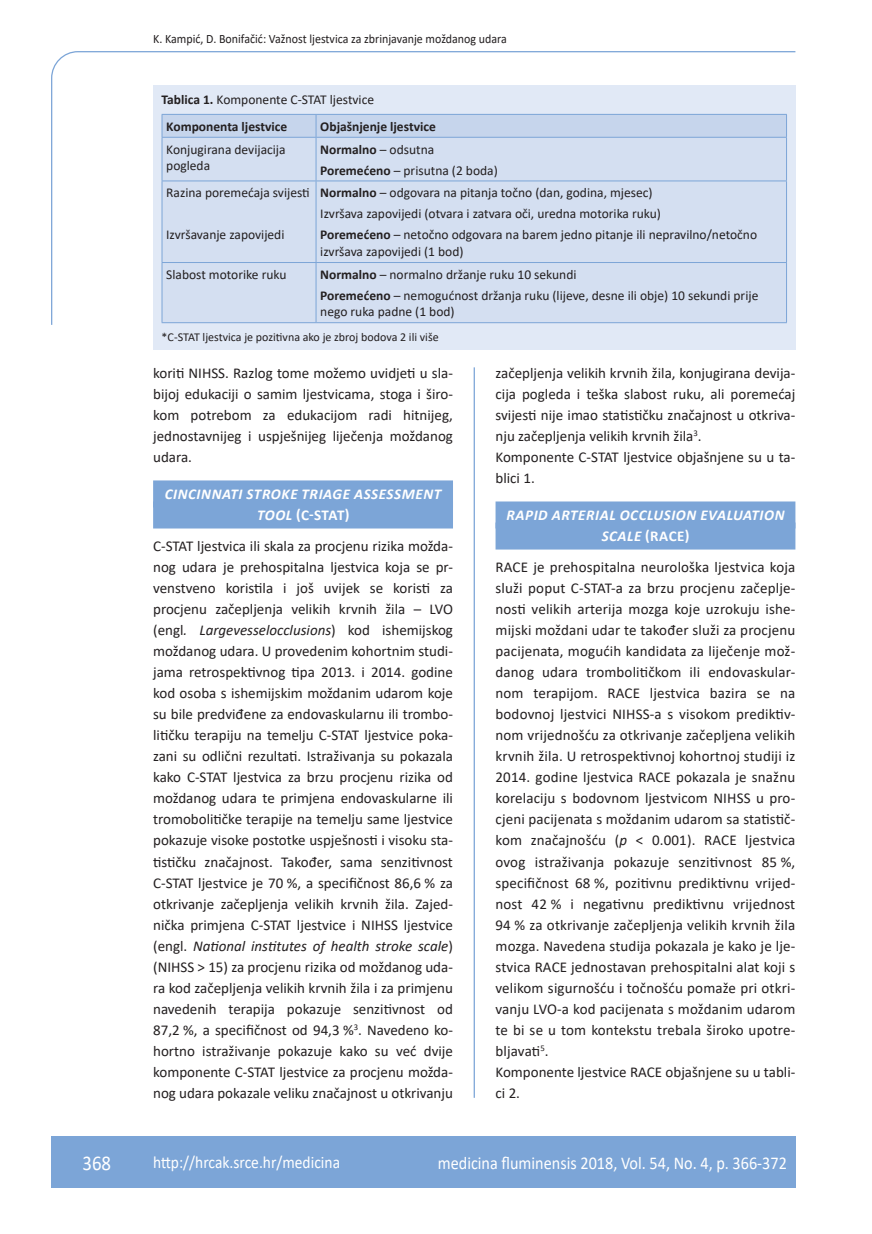
<style>
.page{position:relative;width:872px;height:1234px;background:#fff}
.page>*{position:absolute;margin:0;border:0;box-sizing:border-box;transform-origin:0 0}
.t1{font:21px "Calibri";color:#fff;scale:.9 1}
.t2{font:18px "Calibri";color:#fff;scale:.9 1}
.t3{font:17.25px "Calibri";color:#fff;scale:.9 1}
.t4{font:15px/21px "Calibri";letter-spacing:.01em;color:#231f20}
.t5{font:italic 700 15px/21px "Calibri";letter-spacing:.04em;color:#fff;text-align:center}
.t6{font:13.5px/20.7px "Calibri";color:#231f20}
.t7{font:700 13.5px/27.2px "Calibri";color:#231f20}
.t8{font:12.75px "Calibri";color:#231f20;scale:.94 1}
.t9{font:12px "Calibri";color:#231f20}
.s1{font-weight:400}
.s2{font-weight:700}
.s3{font-style:normal}
.s4{font-style:italic}
</style>
<div class="page">
<svg style="left:51px;top:51px;width:745px;height:275px"></svg>
<hr style="left:473px;top:367px;width:2px;height:730px;background:#7ca5d7">
<div style="left:51px;top:1135px;width:744px;height:51px;background:#7ca5d7"></div>
<div style="left:495px;top:501px;width:300px;height:27px;background:#7ca5d7"></div>
<div style="left:495px;top:522px;width:300px;height:27px;background:#7ca5d7"></div>
<div style="left:153px;top:85px;width:642px;height:264px;background:#e1e9f6"></div>
<div style="left:163px;top:138px;width:623px;height:184px;background:#d4dff1"></div>
<svg style="left:162px;top:114px;width:625px;height:23px;background:#c2d2ea"></svg>
<hr style="left:162px;top:137px;width:154px;height:1px;background:#7ca5d7">
<hr style="left:162px;top:138px;width:1px;height:42px;background:#7ca5d7">
<hr style="left:316px;top:137px;width:471px;height:1px;background:#7ca5d7">
<hr style="left:316px;top:138px;width:1px;height:42px;background:#7ca5d7">
<hr style="left:786px;top:138px;width:1px;height:42px;background:#7ca5d7">
<hr style="left:162px;top:180px;width:154px;height:1px;background:#7ca5d7">
<hr style="left:162px;top:181px;width:1px;height:81px;background:#7ca5d7">
<hr style="left:316px;top:180px;width:471px;height:1px;background:#7ca5d7">
<hr style="left:316px;top:181px;width:1px;height:81px;background:#7ca5d7">
<hr style="left:786px;top:181px;width:1px;height:81px;background:#7ca5d7">
<hr style="left:162px;top:262px;width:154px;height:1px;background:#7ca5d7">
<hr style="left:162px;top:263px;width:1px;height:59px;background:#7ca5d7">
<hr style="left:316px;top:262px;width:471px;height:1px;background:#7ca5d7">
<hr style="left:316px;top:263px;width:1px;height:59px;background:#7ca5d7">
<hr style="left:786px;top:263px;width:1px;height:59px;background:#7ca5d7">
<hr style="left:162px;top:322px;width:154px;height:1px;background:#7ca5d7">
<hr style="left:316px;top:322px;width:471px;height:1px;background:#7ca5d7">
<div style="left:153px;top:480px;width:300px;height:27px;background:#7ca5d7"></div>
<div style="left:153px;top:501px;width:300px;height:27px;background:#7ca5d7"></div>
<p class="t8" style="left:153px;top:29px;width:378px">K. Kampić, D. Bonifačić: Važnost ljestvica za zbrinjavanje moždanog udara</p>
<p class="t7" style="left:166px;top:85px;width:209px;text-indent:-5px">Tablica 1. <span class="s1">Komponente C-STAT ljestvice<br></span>Komponenta ljestvice</p>
<p class="t7" style="left:320px;top:113px;width:117px">Objašnjenje ljestvice</p>
<p class="t6" style="left:166px;top:141px;width:121px;line-height:16.5px">Konjugirana devijacija pogleda</p>
<p class="t6" style="left:320px;top:139px;width:179px"><span class="s2">Normalno</span> – odsutna<br><span class="s2">Poremećeno</span> – prisutna (2 boda)</p>
<p class="t6" style="left:166px;top:182px;width:145px">Razina poremećaja svijesti</p>
<p class="t6" style="left:166px;top:224px;width:120px">Izvršavanje zapovijedi</p>
<p class="t6" style="left:320px;top:182px;width:438px"><span class="s2">Normalno</span> – odgovara na pitanja točno (dan, godina, mjesec)<br>Izvršava zapovijedi (otvara i zatvara oči, uredna motorika ruku)<br><span class="s2">Poremećeno</span> – netočno odgovara na barem jedno pitanje ili nepravilno/netočno</p>
<p class="t6" style="left:320px;top:240px;width:145px">izvršava zapovijedi (1 bod)</p>
<p class="t6" style="left:166px;top:264px;width:122px">Slabost motorike ruku</p>
<p class="t6" style="left:320px;top:264px;width:439px"><span class="s2">Normalno</span> – normalno držanje ruku 10 sekundi<br><span class="s2">Poremećeno</span> – nemogućnost držanja ruku (lijeve, desne ili obje) 10 sekundi prije</p>
<p class="t6" style="left:320px;top:301px;width:136px">nego ruka padne (1 bod)</p>
<p class="t9" style="left:162px;top:328px;width:278px">*C-STAT ljestvica je pozitivna ako je zbroj bodova 2 ili više</p>
<p class="t4" style="left:153px;top:362px;width:301px;text-align:justify">koriti NIHSS. Razlog tome možemo uvidjeti u sla&shy;bijoj edukaciji o samim ljestvicama, stoga i širo&shy;kom potrebom za edukacijom radi hitnijeg, jednostavnijeg i uspješnijeg liječenja moždanog udara.</p>
<p class="t5" style="left:165px;top:483px;width:278px">CINCINNATI STROKE TRIAGE ASSESSMENT<br>TOOL <span class="s3">(C-STAT)</span></p>
<p class="t4" style="left:153px;top:535px;width:301px;text-align:justify">C-STAT ljestvica ili skala za procjenu rizika možda&shy;nog udara je prehospitalna ljestvica koja se pr&shy;venstveno koristila i još uvijek se koristi za procjenu začepljenja velikih krvnih žila – LVO (engl<span class="s4">. Largevesselocclusions</span>) kod ishemijskog moždanog udara. U provedenim kohortnim studi&shy;jama retrospektivnog tipa 2013. i 2014. godine kod osoba s ishemijskim moždanim udarom koje su bile predviđene za endovaskularnu ili trombo&shy;litičku terapiju na temelju C-STAT ljestvice poka&shy;zani su odlični rezultati. Istraživanja su pokazala kako C-STAT ljestvica za brzu procjenu rizika od moždanog udara te primjena endovaskularne ili tromobolitičke terapije na temelju same ljestvice pokazuje visoke postotke uspješnosti i visoku sta&shy;tističku značajnost. Također, sama senzitivnost C-STAT ljestvice je 70 %, a specifičnost 86,6 % za otkrivanje začepljenja velikih krvnih žila. Zajed&shy;nička primjena C-STAT ljestvice i NIHSS ljestvice (engl. <span class="s4">National institutes of health stroke scale</span>) (NIHSS &gt; 15) za procjenu rizika od moždanog uda&shy;ra kod začepljenja velikih krvnih žila i za primjenu navedenih terapija pokazuje senzitivnost od 87,2 %, a specifičnost od 94,3 %<sup>3</sup>. Navedeno ko&shy;hortno istraživanje pokazuje kako su već dvije komponente C-STAT ljestvice za procjenu možda&shy;nog udara pokazale veliku značajnost u otkrivanju</p>
<p class="t4" style="left:495px;top:362px;width:301px">začepljenja velikih krvnih žila, konjugirana devija&shy;cija pogleda i teška slabost ruku, ali poremećaj svijesti nije imao statističku značajnost u otkriva&shy;nju začepljenja velikih krvnih žila<sup>3</sup>.<br>Komponente C-STAT ljestvice objašnjene su u ta&shy;blici 1.</p>
<p class="t5" style="left:506px;top:504px;width:280px">RAPID ARTERIAL OCCLUSION EVALUATION<br>SCALE <span class="s3">(RACE)</span></p>
<p class="t4" style="left:495px;top:556px;width:301px">RACE je prehospitalna neurološka ljestvica koja služi poput C-STAT-a za brzu procjenu začeplje&shy;nosti velikih arterija mozga koje uzrokuju ishe&shy;mijski moždani udar te također služi za procjenu pacijenata, mogućih kandidata za liječenje mož&shy;danog udara trombolitičkom ili endovaskular&shy;nom terapijom. RACE ljestvica bazira se na bodovnoj ljestvici NIHSS-a s visokom prediktiv&shy;nom vrijednošću za otkrivanje začepljena velikih krvnih žila. U retrospektivnoj kohortnoj studiji iz 2014. godine ljestvica RACE pokazala je snažnu korelaciju s bodovnom ljestvicom NIHSS u pro&shy;cjeni pacijenata s moždanim udarom sa statistič&shy;kom značajnošću (<span class="s4">p</span> &lt; 0.001). RACE ljestvica ovog istraživanja pokazuje senzitivnost 85 %, specifičnost 68 %, pozitivnu prediktivnu vrijed&shy;nost 42 % i negativnu prediktivnu vrijednost 94 % za otkrivanje začepljenja velikih krvnih žila mozga. Navedena studija pokazala je kako je lje&shy;stvica RACE jednostavan prehospitalni alat koji s velikom sigurnošću i točnošću pomaže pri otkri&shy;vanju LVO-a kod pacijenata s moždanim udarom te bi se u tom kontekstu trebala široko upotre&shy;bljavati<sup>5</sup>.<br>Komponente ljestvice RACE objašnjene su u tabli&shy;ci 2.</p>
<h1 class="t1" style="left:82px;top:1147px;width:33px">368</h1>
<p class="t3" style="left:153px;top:1149px;width:209px">http://hrcak.srce.hr/medicina</p>
<p class="t2" style="left:438px;top:1149px;width:389px">medicina fluminensis 2018, Vol. 54, No. 4, p. 366-372</p>
</div>
